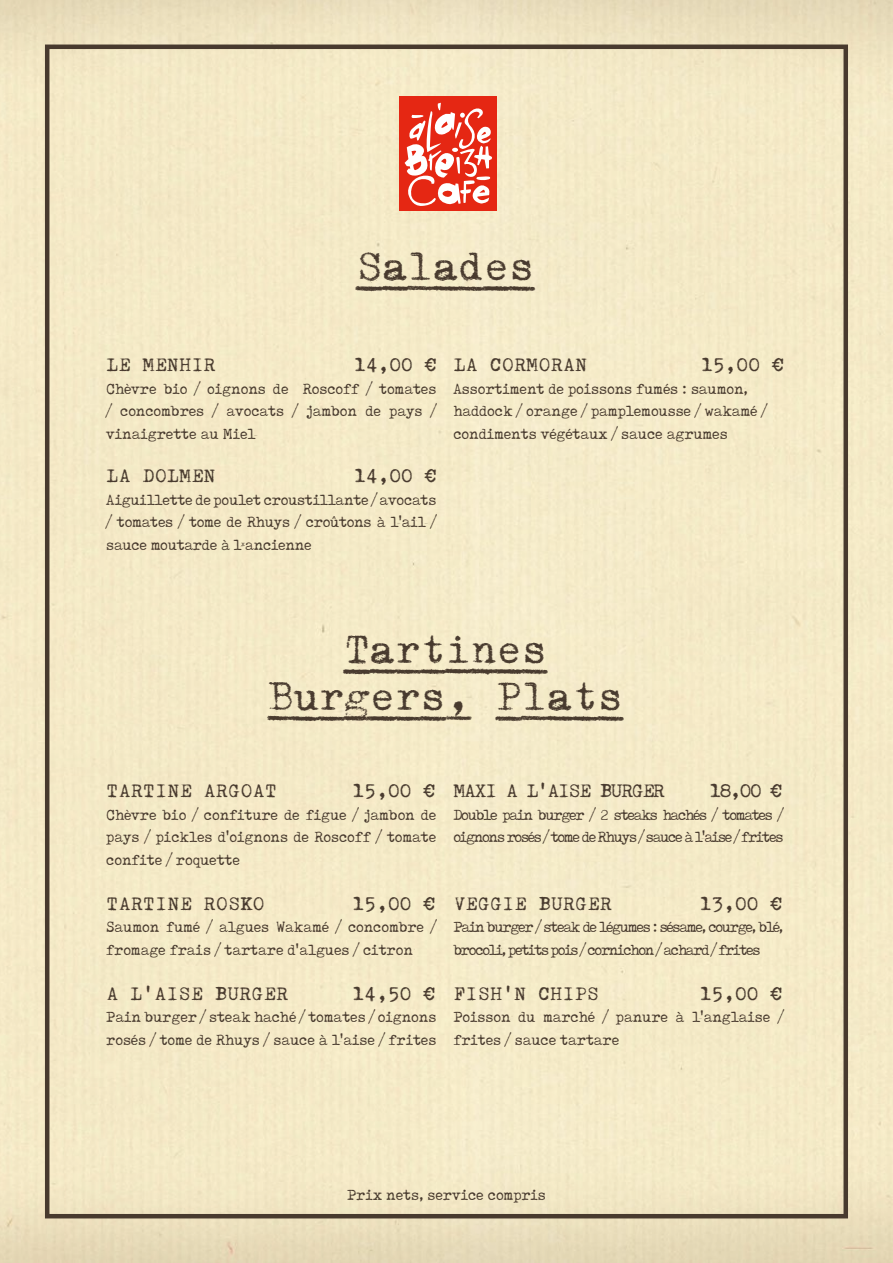
<style>
.page{position:relative;width:893px;height:1263px;background:#fff}
.page>*{position:absolute;margin:0;border:0;box-sizing:border-box;transform-origin:0 0}
.t1{font:39px/46.8px "Swissa Piccola Underlined";color:#483a2e;text-align:center}
.t2{font:18px "Swissa Piccola";letter-spacing:.03em;color:#483a2e}
.t3{font:18px "Swissa Piccola";letter-spacing:-.06em;color:#483a2e}
.t4{font:16.5px/22.5px "Tox Typewriter";color:#483a2e}
.t5{font:16.5px/22.5px "Tox Typewriter";letter-spacing:-.07em;color:#483a2e}
</style>
<div class="page">
<div style="left:0;top:0;width:893px;height:1262px;background:#f4eac7"></div>
<div style="left:45px;top:45px;width:803px;height:1173px;border:4px solid #483a2e"></div>
<div style="left:400px;top:97px;width:97px;height:114px;background:#e52713"></div>
<svg style="left:405px;top:103px;width:87px;height:103px"></svg>
<h1 class="t1" style="left:357px;top:247px;width:179px">Salades</h1>
<p class="t2" style="left:107px;top:354px;width:111px">LE MENHIR</p>
<p class="t2" style="left:354px;top:354px;width:83px">14,00 €</p>
<p class="t4" style="left:106px;top:377px;width:332px;text-align:justify">Chèvre bio / oignons de Roscoff / tomates / concombres / avocats / jambon de pays / vinaigrette au Miel</p>
<p class="t2" style="left:107px;top:464px;width:111px">LA DOLMEN</p>
<p class="t2" style="left:354px;top:464px;width:83px">14,00 €</p>
<p class="t4" style="left:106px;top:488px;width:332px;text-align:justify">Aiguillette de poulet croustillante / avocats / tomates / tome de Rhuys / croûtons à l'ail / sauce moutarde à l’ancienne</p>
<p class="t2" style="left:454px;top:354px;width:135px">LA CORMORAN</p>
<p class="t2" style="left:701px;top:354px;width:83px">15,00 €</p>
<p class="t4" style="left:453px;top:377px;width:315px">Assortiment de poissons fumés : saumon, haddock / orange / pamplemousse / wakamé / condiments végétaux / sauce agrumes</p>
<h1 class="t1" style="left:268px;top:629px;width:356px">Tartines<br>Burgers, Plats</h1>
<p class="t2" style="left:107px;top:779px;width:172px">TARTINE ARGOAT</p>
<p class="t2" style="left:353px;top:779px;width:83px">15,00 €</p>
<p class="t4" style="left:106px;top:803px;width:332px;text-align:justify">Chèvre bio / confiture de figue / jambon de pays / pickles d'oignons de Roscoff / tomate confite / roquette</p>
<p class="t2" style="left:107px;top:892px;width:160px">TARTINE ROSKO</p>
<p class="t2" style="left:353px;top:892px;width:83px">15,00 €</p>
<p class="t4" style="left:106px;top:915px;width:332px">Saumon fumé / algues Wakamé / concombre / fromage frais / tartare d'algues / citron</p>
<p class="t2" style="left:107px;top:982px;width:183px">A L’AISE BURGER</p>
<p class="t2" style="left:353px;top:982px;width:83px">14,50 €</p>
<p class="t4" style="left:106px;top:1005px;width:332px">Pain burger / steak haché / tomates / oignons rosés / tome de Rhuys / sauce à l'aise / frites</p>
<p class="t3" style="left:454px;top:779px;width:213px">MAXI A L’AISE BURGER</p>
<p class="t2" style="left:710px;top:779px;width:74px">18,00 €</p>
<p class="t5" style="left:453px;top:803px;width:331px">Double pain burger / 2 steaks hachés / tomates / oignons rosés / tome de Rhuys / sauce à l'aise / frites</p>
<p class="t2" style="left:454px;top:892px;width:160px">VEGGIE BURGER</p>
<p class="t2" style="left:700px;top:892px;width:83px">13,00 €</p>
<p class="t5" style="left:453px;top:915px;width:331px">Pain burger / steak de légumes : sésame, courge, blé, brocoli, petits pois / cornichon / achard / frites</p>
<p class="t2" style="left:454px;top:982px;width:147px">FISH’N CHIPS</p>
<p class="t2" style="left:700px;top:982px;width:83px">15,00 €</p>
<p class="t4" style="left:453px;top:1005px;width:332px">Poisson du marché / panure à l'anglaise / frites / sauce tartare</p>
<p class="t4" style="left:347px;top:1183px;width:200px">Prix nets, service compris</p>
</div>
